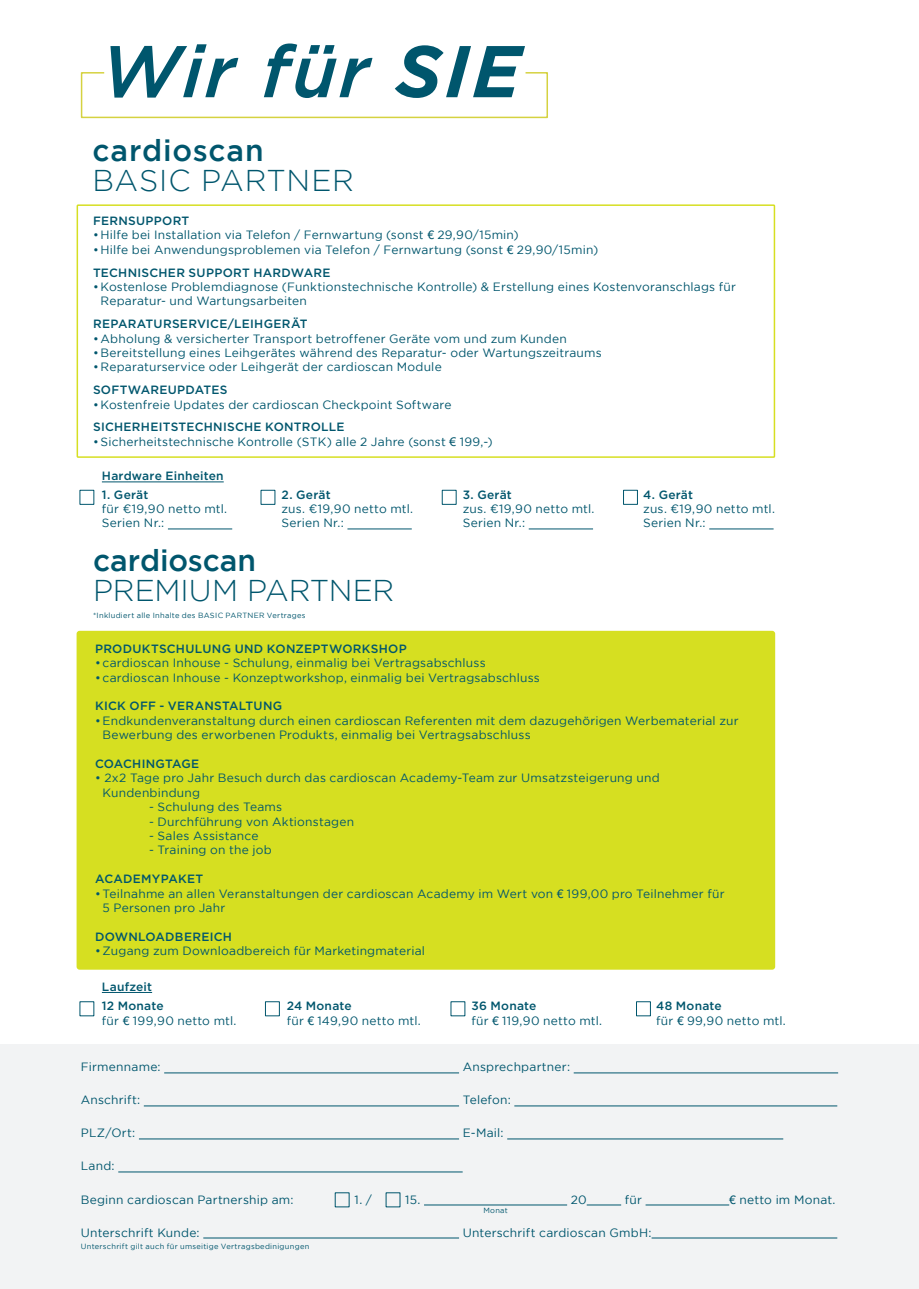
<style>
.page{position:relative;width:919px;height:1289px;background:#fff}
.page>*{position:absolute;margin:0;border:0;box-sizing:border-box;transform-origin:0 0}
.t1{font:500 30px "Gotham";letter-spacing:.01em;color:#00566d}
.t2{font:300 30px "Gotham";letter-spacing:.005em;color:#00566d}
.t3{font:300 30px "Gotham";letter-spacing:.025em;color:#00566d}
.t4{font:12px/14.4px "Gotham";letter-spacing:.015em;color:#00566d}
.t5{font:500 12px "Gotham";letter-spacing:.02em;color:#00566d}
.t6{font:7.5px "Gotham";letter-spacing:.035em;color:#00566d}
.s1{font-family:"Helvetica Neue"}
.s2{font-weight:500}
.s3{font-family:"Arial"}
</style>
<div class="page">
<div style="left:0;top:1044px;width:918px;height:244px;background:#f2f3f4"></div>
<hr style="left:164px;top:1072px;width:295px;height:1px;background:#00566d">
<hr style="left:573px;top:1072px;width:265px;height:1px;background:#00566d">
<hr style="left:144px;top:1105px;width:315px;height:1px;background:#00566d">
<hr style="left:514px;top:1105px;width:323px;height:1px;background:#00566d">
<hr style="left:139px;top:1138px;width:320px;height:1px;background:#00566d">
<hr style="left:507px;top:1138px;width:276px;height:1px;background:#00566d">
<hr style="left:118px;top:1171px;width:344px;height:1px;background:#00566d">
<hr style="left:424px;top:1204px;width:143px;height:1px;background:#00566d">
<hr style="left:586px;top:1204px;width:35px;height:1px;background:#00566d">
<hr style="left:645px;top:1204px;width:84px;height:1px;background:#00566d">
<hr style="left:203px;top:1237px;width:256px;height:1px;background:#00566d">
<hr style="left:651px;top:1237px;width:186px;height:1px;background:#00566d">
<div style="left:77px;top:204px;width:698px;height:254px;border:2px solid #d6df21"></div>
<svg style="left:80px;top:43px;width:468px;height:76px"></svg>
<hr style="left:102px;top:481px;width:122px;height:1px;background:#00566d">
<div style="left:265px;top:1001px;width:15px;height:15px;border:1px solid #00566d"></div>
<div style="left:78px;top:632px;width:695px;height:336px;background:#d6df21;border-radius:2px"></div>
<div style="left:77px;top:630px;width:698px;height:339px;border:3px solid #d6df21;border-radius:2px"></div>
<hr style="left:168px;top:528px;width:64px;height:1px;background:#00566d">
<div style="left:442px;top:490px;width:14px;height:14px;border:1px solid #00566d"></div>
<hr style="left:528px;top:528px;width:65px;height:1px;background:#00566d">
<hr style="left:347px;top:528px;width:65px;height:1px;background:#00566d">
<div style="left:623px;top:490px;width:14px;height:14px;border:1px solid #00566d"></div>
<hr style="left:709px;top:528px;width:64px;height:1px;background:#00566d">
<hr style="left:102px;top:992px;width:50px;height:1px;background:#00566d">
<h1 class="t1" style="left:92px;top:133px;width:173px">cardioscan</h1>
<h1 class="t3" style="left:92px;top:164px;width:263px">BASIC PARTNER</h1>
<p class="t5" style="left:93px;top:214px;width:98px">FERNSUPPORT</p>
<p class="t4" style="left:93px;top:228px;width:427px">• Hilfe bei Installation via Telefon / Fernwartung (sonst <span class="s1">€</span> 29,90/15min)</p>
<p class="t4" style="left:93px;top:238px;width:506px;line-height:22.8px">• Hilfe bei Anwendungsproblemen via Telefon / Fernwartung (sonst <span class="s1">€</span> 29,90/15min)<br><span class="s2">TECHNISCHER SUPPORT HARDWARE</span></p>
<p class="t4" style="left:100px;top:279px;width:637px;text-indent:-8px">• Kostenlose Problemdiagnose (Funktionstechnische Kontrolle) &amp; Erstellung eines Kostenvoranschlags für<br>Reparatur- und Wartungsarbeiten</p>
<p class="t5" style="left:93px;top:317px;width:216px">REPARATURSERVICE/LEIHGERÄT</p>
<p class="t4" style="left:93px;top:331px;width:475px">• Abholung &amp; versicherter Transport betroffener Geräte vom und zum Kunden</p>
<p class="t4" style="left:93px;top:345px;width:510px">• Bereitstellung eines Leihgerätes während des Reparatur- oder Wartungszeitraums</p>
<p class="t4" style="left:93px;top:360px;width:350px">• Reparaturservice oder Leihgerät der cardioscan Module</p>
<p class="t5" style="left:93px;top:383px;width:136px">SOFTWAREUPDATES</p>
<p class="t4" style="left:93px;top:397px;width:360px">• Kostenfreie Updates der cardioscan Checkpoint Software</p>
<p class="t5" style="left:93px;top:420px;width:253px">SICHERHEITSTECHNISCHE KONTROLLE</p>
<p class="t4" style="left:93px;top:434px;width:401px">• Sicherheitstechnische Kontrolle (STK) alle 2 Jahre (sonst <span class="s3">€</span> 199,-)</p>
<p class="t5" style="left:102px;top:469px;width:123px">Hardware Einheiten</p>
<p class="t5" style="left:102px;top:487px;width:48px">1. Gerät</p>
<p class="t4" style="left:102px;top:501px;width:127px">für ¤19,90 netto mtl.<br>Serien Nr.:</p>
<p class="t5" style="left:281px;top:487px;width:51px">2. Gerät</p>
<p class="t4" style="left:281px;top:501px;width:133px">zus. ¤19,90 netto mtl.<br>Serien Nr.:</p>
<h1 class="t1" style="left:93px;top:543px;width:165px">cardioscan</h1>
<h1 class="t2" style="left:93px;top:574px;width:303px">PREMIUM PARTNER</h1>
<p class="t6" style="left:93px;top:611px;width:214px">*Inkludiert alle Inhalte des BASIC PARTNER Vertrages</p>
<p class="t5" style="left:462px;top:487px;width:51px">3. Gerät</p>
<p class="t4" style="left:462px;top:501px;width:133px">zus. ¤19,90 netto mtl.<br>Serien Nr.:</p>
<p class="t5" style="left:643px;top:487px;width:51px">4. Gerät</p>
<p class="t4" style="left:643px;top:501px;width:133px">zus. ¤19,90 netto mtl.<br>Serien Nr.:</p>
<p class="t5" style="left:95px;top:641px;width:313px">PRODUKTSCHULUNG UND KONZEPTWORKSHOP</p>
<p class="t4" style="left:95px;top:655px;width:392px">• cardioscan Inhouse - Schulung, einmalig bei Vertragsabschluss</p>
<p class="t4" style="left:95px;top:670px;width:446px">• cardioscan Inhouse - Konzeptworkshop, einmalig bei Vertragsabschluss</p>
<p class="t5" style="left:95px;top:699px;width:189px">KICK OFF - VERANSTALTUNG</p>
<p class="t4" style="left:103px;top:713px;width:637px;text-indent:-7px">• Endkundenveranstaltung durch einen cardioscan Referenten mit dem dazugehörigen Werbematerial zur<br>Bewerbung des erworbenen Produkts, einmalig bei Vertragsabschluss</p>
<p class="t5" style="left:95px;top:757px;width:106px">COACHINGTAGE</p>
<p class="t4" style="left:103px;top:770px;width:558px;text-indent:-7px">• 2x2 Tage pro Jahr Besuch durch das cardioscan Academy-Team zur Umsatzsteigerung und<br>Kundenbindung</p>
<p class="t4" style="left:149px;top:799px;width:135px">- Schulung des Teams</p>
<p class="t4" style="left:149px;top:814px;width:206px">- Durchführung von Aktionstagen</p>
<p class="t4" style="left:149px;top:828px;width:111px">- Sales Assistance</p>
<p class="t4" style="left:149px;top:842px;width:124px">- Training on the job</p>
<p class="t5" style="left:95px;top:872px;width:110px">ACADEMYPAKET</p>
<p class="t4" style="left:103px;top:886px;width:623px;text-indent:-7px">• Teilnahme an allen Veranstaltungen der cardioscan Academy im Wert von <span class="s1">€</span> 199,00 pro Teilnehmer für<br>5 Personen pro Jahr</p>
<p class="t5" style="left:95px;top:929px;width:138px">DOWNLOADBEREICH</p>
<p class="t4" style="left:95px;top:943px;width:331px">• Zugang zum Downloadbereich für Marketingmaterial</p>
<p class="t5" style="left:102px;top:979px;width:52px">Laufzeit</p>
<p class="t4" style="left:102px;top:998px;width:136px"><span class="s2">12 Monate<br></span>für <span class="s1">€</span> 199,90 netto mtl.</p>
<p class="t4" style="left:286px;top:998px;width:136px"><span class="s2">24 Monate<br></span>für <span class="s1">€</span> 149,90 netto mtl.</p>
<p class="t4" style="left:471px;top:998px;width:132px"><span class="s2">36 Monate<br></span>für <span class="s1">€</span> 119,90 netto mtl.</p>
<p class="t4" style="left:656px;top:998px;width:131px"><span class="s2">48 Monate<br></span>für <span class="s1">€</span> 99,90 netto mtl.</p>
<p class="t4" style="left:81px;top:1059px;width:81px">Firmenname:</p>
<p class="t4" style="left:462px;top:1059px;width:109px">Ansprechpartner:</p>
<p class="t4" style="left:81px;top:1092px;width:61px">Anschrift:</p>
<p class="t4" style="left:462px;top:1092px;width:50px">Telefon:</p>
<p class="t4" style="left:81px;top:1125px;width:56px">PLZ/Ort:</p>
<p class="t4" style="left:462px;top:1125px;width:42px">E-Mail:</p>
<p class="t4" style="left:81px;top:1158px;width:35px">Land:</p>
<p class="t4" style="left:81px;top:1191px;width:214px">Beginn cardioscan Partnership am:</p>
<p class="t4" style="left:354px;top:1191px;width:19px">1. /</p>
<p class="t4" style="left:405px;top:1191px;width:17px">15.</p>
<p class="t4" style="left:570px;top:1191px;width:17px">20</p>
<p class="t4" style="left:624px;top:1191px;width:19px">für</p>
<p class="t4" style="left:729px;top:1191px;width:108px"><span class="s1">€</span> netto im Monat.</p>
<p class="t4" style="left:81px;top:1224px;width:120px">Unterschrift Kunde:</p>
<p class="t4" style="left:462px;top:1224px;width:190px">Unterschrift cardioscan GmbH:</p>
<p class="t6" style="left:483px;top:1205px;width:26px">Monat</p>
<p class="t6" style="left:81px;top:1242px;width:230px">Unterschrift gilt auch für umseitige Vertragsbedinigungen</p>
</div>
